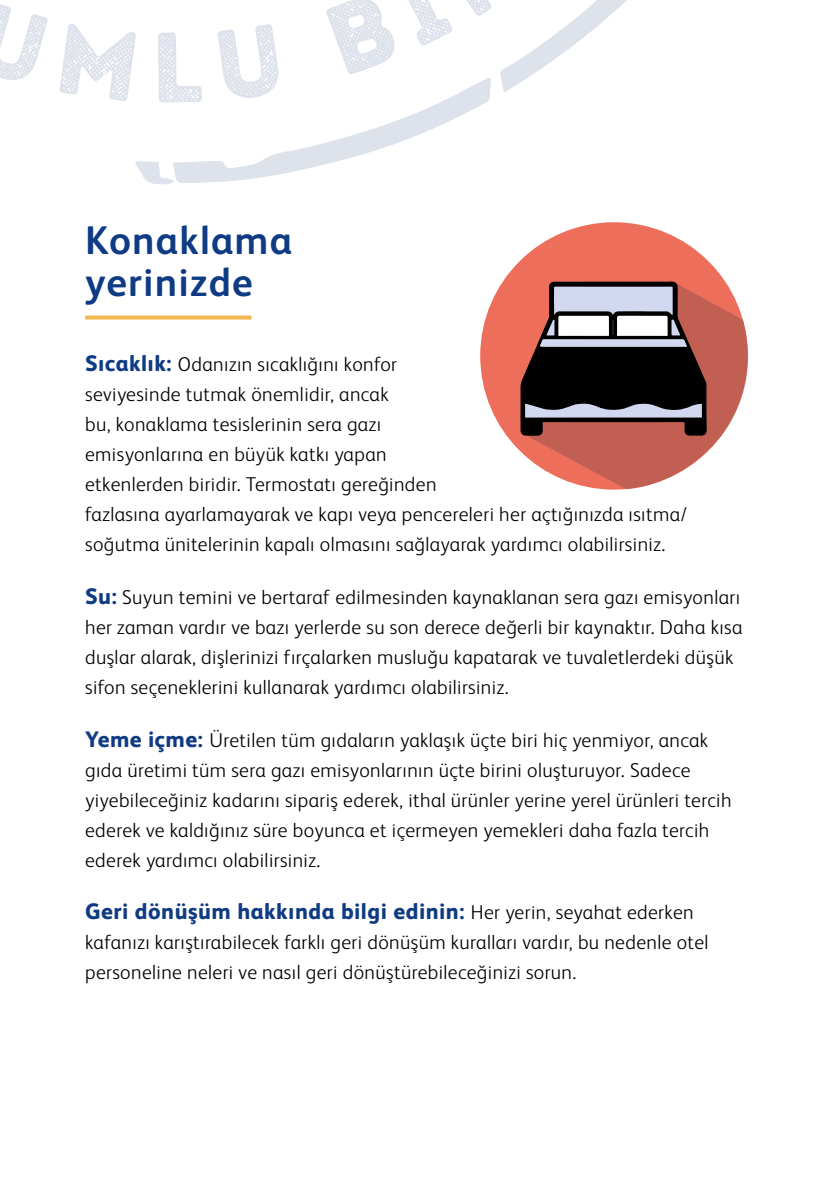
<style>
.page{position:relative;width:840px;height:1191px;background:#fff}
.page>*{position:absolute;margin:0;border:0;box-sizing:border-box;transform-origin:0 0}
.t1{font:700 40px/42px "FS Albert Pro";letter-spacing:.03em;color:#0e3b83}
.t2{font:800 22.4px "FS Albert Pro";letter-spacing:.02em;color:#0e3b83}
.t3{font:300 20px/30px "FS Albert Pro";letter-spacing:.02em;color:#000}
.s1{font-weight:800;font-size:22.4px;color:#0e3b83}
.s2{font-weight:300;font-size:20px;color:#000}
</style>
<div class="page">
<svg style="left:85px;top:315px;width:166px;height:4px"></svg>
<svg style="left:490px;top:0;width:137px;height:92px"></svg>
<div style="left:480px;top:222px;width:267px;height:267px;background:#ed6f5b;border-radius:50%"></div>
<svg style="left:519px;top:281px;width:228px;height:208px"></svg>
<svg style="left:135px;top:78px;width:355px;height:106px"></svg>
<h1 class="t1" style="left:85px;top:217px;width:208px">Konaklama yerinizde</h1>
<p class="t3" style="left:85px;top:348px;width:603px"><span class="s1">Sıcaklık:</span> Odanızın sıcaklığını konfor<br>seviyesinde tutmak önemlidir, ancak<br>bu, konaklama tesislerinin sera gazı<br>emisyonlarına en büyük katkı yapan<br>etkenlerden biridir. Termostatı gereğinden<br>fazlasına ayarlamayarak ve kapı veya pencereleri her açtığınızda ısıtma/ soğutma ünitelerinin kapalı olmasını sağlayarak yardımcı olabilirsiniz.</p>
<p class="t3" style="left:85px;top:581px;width:658px"><span class="s1">Su:</span> Suyun temini ve bertaraf edilmesinden kaynaklanan sera gazı emisyonları her zaman vardır ve bazı yerlerde su son derece değerli bir kaynaktır. Daha kısa duşlar alarak, dişlerinizi fırçalarken musluğu kapatarak ve tuvaletlerdeki düşük sifon seçeneklerini kullanarak yardımcı olabilirsiniz.</p>
<p class="t3" style="left:85px;top:723px;width:647px"><span class="s1">Yeme içme:</span> Üretilen tüm gıdaların yaklaşık üçte biri hiç yenmiyor, ancak gıda üretimi tüm sera gazı emisyonlarının üçte birini oluşturuyor. Sadece yiyebileceğiniz kadarını sipariş ederek, ithal ürünler yerine yerel ürünleri tercih ederek ve kaldığınız süre boyunca et içermeyen yemekleri daha fazla tercih ederek yardımcı olabilirsiniz.</p>
<p class="t2" style="left:85px;top:894px;width:609px">Geri dönüşüm hakkında bilgi edinin: <span class="s2">Her yerin, seyahat ederken</span></p>
<p class="t3" style="left:85px;top:926px;width:624px">kafanızı karıştırabilecek farklı geri dönüşüm kuralları vardır, bu nedenle otel personeline neleri ve nasıl geri dönüştürebileceğinizi sorun.</p>
</div>
